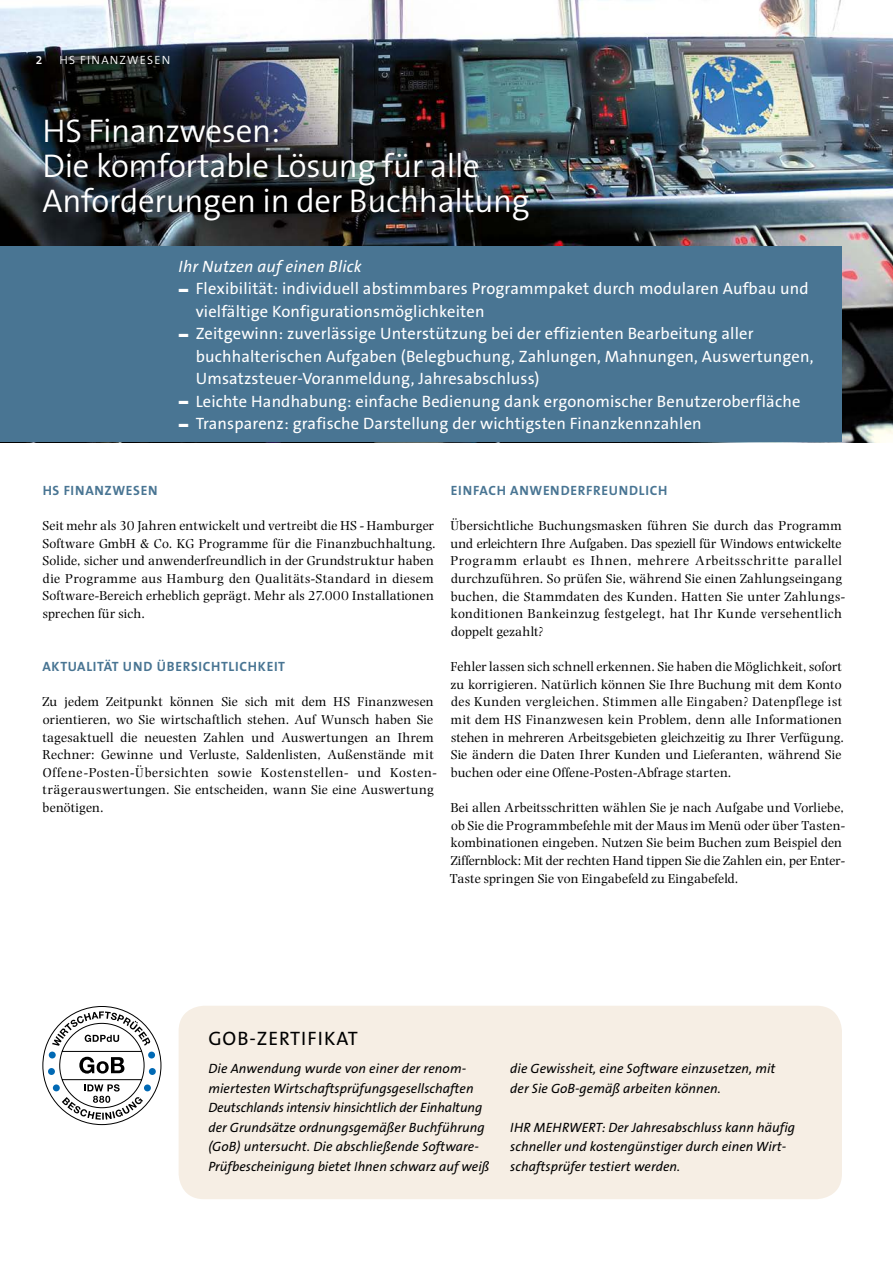
<style>
.page{position:relative;width:893px;height:1263px;background:#fff}
.page>*{position:absolute;margin:0;border:0;box-sizing:border-box;transform-origin:0 0}
.t1{font:300 33px/34.8px "The Sans B4";letter-spacing:-.01em;color:#fff}
.t2{font:19.5px "The Sans B5 Plain";letter-spacing:.05em;color:#000}
.t3{font:16.5px/22.5px "The Sans B5 Plain";letter-spacing:.01em;color:#fff}
.t4{font:italic 16.5px "The Sans B5 Plain";letter-spacing:.01em;color:#fff}
.t5{font:13.5px/17.7px "Photina MT Std";letter-spacing:.015em;color:#000}
.t6{font:italic 13.5px/19.5px "The Sans B5 Plain";letter-spacing:.005em;color:#000}
.t7{font:700 13.5px "The Sans B7";letter-spacing:.05em;color:#497593}
.t8{font:300 12px "The Sans B4";letter-spacing:.1em;color:#fff}
.t9{font:600 12px "The Sans B6";color:#fff}
</style>
<div class="page">
<img style="left:0;top:0;width:893px;height:442px">
<div style="left:0;top:247px;width:842px;height:195px;background:#497593"></div>
<div style="left:179px;top:1006px;width:663px;height:193px;background:#f6eee4;border-radius:26px"></div>
<svg style="left:52px;top:1011px;width:98px;height:109px"></svg>
<div style="left:49px;top:1051px;width:7px;height:7px;background:#0069b4;border-radius:50%"></div>
<div style="left:53px;top:1084px;width:7px;height:7px;background:#0069b4;border-radius:50%"></div>
<div style="left:48px;top:1068px;width:7px;height:7px;background:#0069b4;border-radius:50%"></div>
<div style="left:148px;top:1051px;width:7px;height:7px;background:#0069b4;border-radius:50%"></div>
<div style="left:144px;top:1084px;width:7px;height:7px;background:#0069b4;border-radius:50%"></div>
<div style="left:149px;top:1068px;width:7px;height:7px;background:#0069b4;border-radius:50%"></div>
<p class="t9" style="left:36px;top:53px;width:8px">2</p>
<p class="t8" style="left:60px;top:54px;width:112px">HS Finanzwesen</p>
<h1 class="t1" style="left:43px;top:115px;width:489px">HS Finanzwesen:<br>Die komfortable Lösung für alle<br>Anforderungen in der Buchhaltung</h1>
<p class="t4" style="left:179px;top:258px;width:184px">Ihr Nutzen auf einen Blick</p>
<p class="t3" style="left:196px;top:278px;width:614px;text-indent:-17px">■ Flexibilität: individuell abstimmbares Programmpaket durch modularen Aufbau und vielfältige Konfigurationsmöglichkeiten</p>
<p class="t3" style="left:196px;top:323px;width:619px;text-indent:-17px">■ Zeitgewinn: zuverlässige Unterstützung bei der effizienten Bearbeitung aller buchhalterischen Aufgaben (Belegbuchung, Zahlungen, Mahnungen, Auswertungen,<br>Umsatzsteuer-Voranmeldung, Jahresabschluss)</p>
<p class="t3" style="left:179px;top:390px;width:623px">■ Leichte Handhabung: einfache Bedienung dank ergonomischer Benutzeroberfläche</p>
<p class="t3" style="left:179px;top:413px;width:525px">■ Transparenz: grafische Darstellung der wichtigsten Finanzkennzahlen</p>
<p class="t7" style="left:43px;top:483px;width:116px">HS FI NANZWESEN</p>
<p class="t5" style="left:43px;top:517px;width:395px">Seit mehr als 30 Jahren entwickelt und vertreibt die HS - Hamburger Software GmbH &amp; Co. KG Programme für die Finanzbuchhaltung.<br>Solide, sicher und anwenderfreundlich in der Grundstruktur haben die Programme aus Hamburg den Qualitäts-Standard in diesem Software-Bereich erheblich geprägt. Mehr als 27.000 Installationen sprechen für sich.</p>
<p class="t7" style="left:43px;top:659px;width:157px">AKTUALITÄT UND ÜBERSICH</p>
<p class="t7" style="left:221px;top:659px;width:23px">TLICHK</p>
<p class="t7" style="left:267px;top:659px;width:20px">EIT</p>
<p class="t5" style="left:42px;top:693px;width:396px">Zu jedem Zeitpunkt können Sie sich mit dem HS Finanzwesen orientieren, wo Sie wirtschaftlich stehen. Auf Wunsch haben Sie tagesaktuell die neuesten Zahlen und Auswertungen an Ihrem Rechner: Gewinne und Verluste, Saldenlisten, Außenstände mit Offene-Posten-Übersichten sowie Kostenstellen- und Kosten&shy;trägerauswertungen. Sie entscheiden, wann Sie eine Auswertung benötigen.</p>
<p class="t7" style="left:451px;top:483px;width:203px">EI NFACH ANWENDERFREUNDLICH</p>
<p class="t5" style="left:450px;top:517px;width:396px">Übersichtliche Buchungsmasken führen Sie durch das Programm und erleichtern Ihre Aufgaben. Das speziell für Windows entwickelte Programm erlaubt es Ihnen, mehrere Arbeitsschritte parallel durchzuführen. So prüfen Sie, während Sie einen Zahlungseingang buchen, die Stammdaten des Kunden. Hatten Sie unter Zahlungs&shy;konditionen Bankeinzug festgelegt, hat Ihr Kunde versehentlich doppelt gezahlt?</p>
<p class="t5" style="left:451px;top:658px;width:395px">Fehler lassen sich schnell erkennen. Sie haben die Möglichkeit, sofort zu korrigieren. Natürlich können Sie Ihre Buchung mit dem Konto des Kunden vergleichen. Stimmen alle Eingaben? Datenpflege ist mit dem HS Finanzwesen kein Problem, denn alle Informationen stehen in mehreren Arbeitsgebieten gleichzeitig zu Ihrer Verfügung.<br>Sie ändern die Daten Ihrer Kunden und Lieferanten, während Sie buchen oder eine Offene-Posten-Abfrage starten.</p>
<p class="t5" style="left:450px;top:799px;width:397px">Bei allen Arbeitsschritten wählen Sie je nach Aufgabe und Vorliebe, ob Sie die Programmbefehle mit der Maus im Menü oder über Tasten&shy;kombinationen eingeben. Nutzen Sie beim Buchen zum Beispiel den Ziffernblock: Mit der rechten Hand tippen Sie die Zahlen ein, per Enter-Taste springen Sie von Eingabefeld zu Eingabefeld.</p>
<h2 class="t2" style="left:208px;top:1028px;width:128px">GOB-Zertifikat</h2>
<p class="t6" style="left:208px;top:1059px;width:283px">Die Anwendung wurde von einer der renom&shy;miertesten Wirtschaftsprüfungsgesellschaften Deutschlands intensiv hinsichtlich der Einhaltung der Grundsätze ordnungsgemäßer Buchführung (GoB) untersucht. Die abschließende Software-Prüfbescheinigung bietet Ihnen schwarz auf weiß</p>
<p class="t6" style="left:510px;top:1059px;width:267px">die Gewissheit, eine Software einzusetzen, mit der Sie GoB-gemäß arbeiten können.</p>
<p class="t6" style="left:510px;top:1118px;width:286px">IHR MEHRWERT: Der Jahresabschluss kann häufig schneller und kostengünstiger durch einen Wirt&shy;schaftsprüfer testiert werden.</p>
</div>
